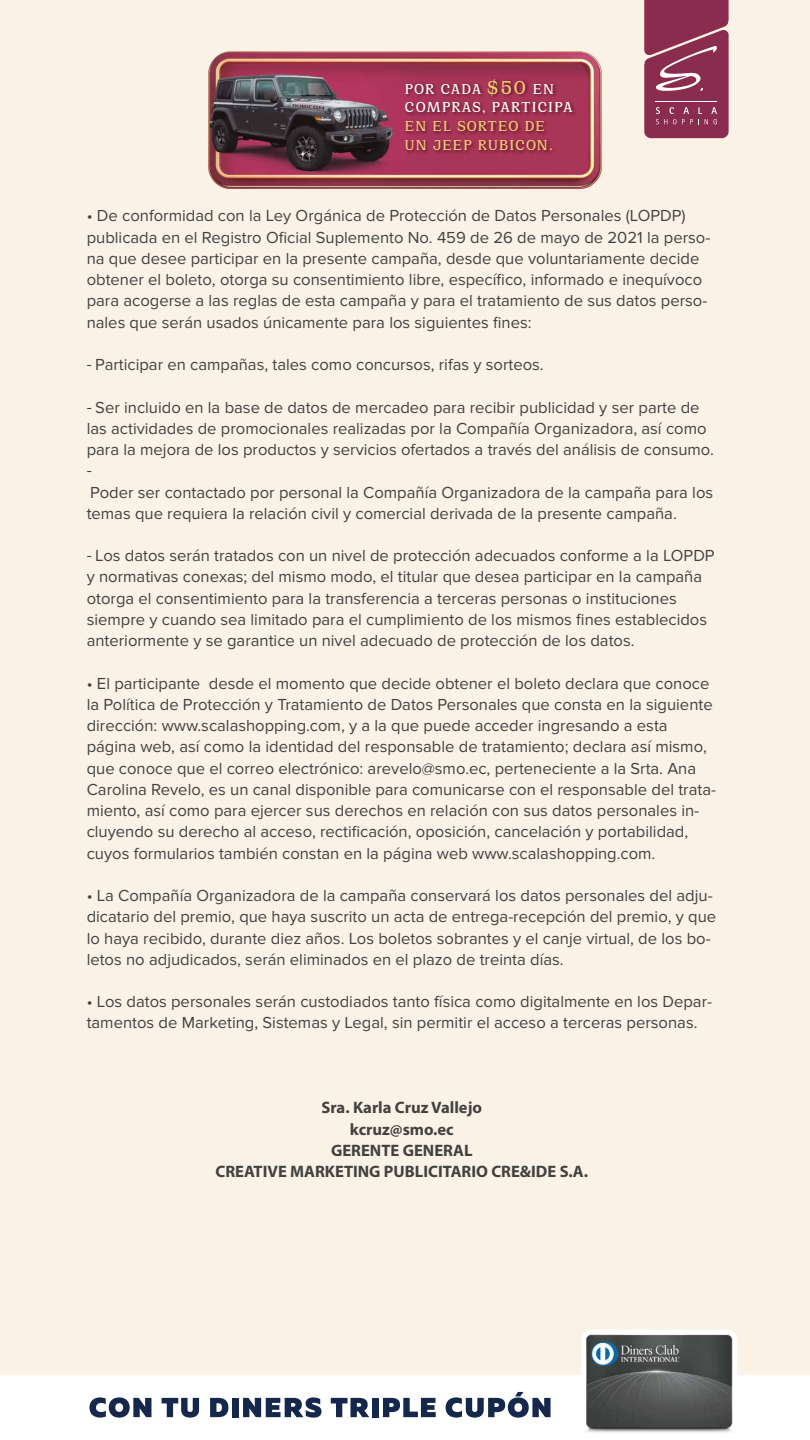
<style>
.page{position:relative;width:810px;height:1440px;background:#fbf2e7}
.page>*{position:absolute;margin:0;border:0;box-sizing:border-box;transform-origin:0 0}
.t1{font:16.58px/21.2px "Proxima Nova";color:#424241}
.t2{font:700 16.58px/21.2px "Myriad Pro";color:#424241;text-align:center}
.t3{font:16.58px "Myriad Pro";color:#424241}
.t4{font:700 15.67px/18.8px "Cirka";letter-spacing:.075em;color:#fff}
.t5{font:700 15.67px/18.8px "Cirka";letter-spacing:.085em;color:#f7ce76}
.s1{font-size:20.33px;color:#f5cf73}
.s2{font-family:"Myriad Pro"}
</style>
<div class="page">
<svg style="left:644px;top:0;width:85px;height:138px;background:#933d5c"></svg>
<img style="left:209px;top:51px;width:392px;height:137px">
<img style="left:402px;top:61px;width:183px;height:119px">
<div style="left:0;top:1375px;width:810px;height:65px;background:#fff"></div>
<div style="left:581px;top:1330px;width:156px;height:85px;background:#fff;border-radius:11px"></div>
<svg style="left:89px;top:1397px;width:62px;height:21px"></svg>
<svg style="left:162px;top:1398px;width:37px;height:20px"></svg>
<svg style="left:210px;top:1398px;width:18px;height:19px"></svg>
<div style="left:232px;top:1398px;width:7px;height:19px;background:#15274a"></div>
<svg style="left:243px;top:1397px;width:79px;height:21px"></svg>
<svg style="left:331px;top:1398px;width:38px;height:19px"></svg>
<div style="left:372px;top:1398px;width:6px;height:19px;background:#15274a"></div>
<svg style="left:383px;top:1398px;width:53px;height:19px"></svg>
<svg style="left:446px;top:1392px;width:105px;height:26px"></svg>
<img style="left:581px;top:1332px;width:156px;height:101px">
<p class="t4" style="left:405px;top:79px;width:169px">POR CADA <span class="s1">$50</span> EN<br>COMPRAS, PARTICIPA</p>
<p class="t5" style="left:405px;top:117px;width:149px">EN EL SORTEO DE<br>UN JEEP RUBICON.</p>
<p class="t1" style="left:87px;top:206px;width:625px">• De conformidad con la Ley Orgánica de Protección de Datos Personales (LOPDP) publicada en el Registro Oficial Suplemento No. 459 de 26 de mayo de 2021 la perso&shy;na que desee participar en la presente campaña, desde que voluntariamente decide obtener el boleto, otorga su consentimiento libre, específico, informado e inequívoco para acogerse a las reglas de esta campaña y para el tratamiento de sus datos perso&shy;nales que serán usados únicamente para los siguientes fines:</p>
<p class="t1" style="left:87px;top:354px;width:459px"><span class="s2">-</span> Participar en campañas, tales como concursos, rifas y sorteos.</p>
<p class="t1" style="left:87px;top:397px;width:629px"><span class="s2">-</span> Ser incluido en la base de datos de mercadeo para recibir publicidad y ser parte de las actividades de promocionales realizadas por la Compañía Organizadora, así como para la mejora de los productos y servicios ofertados a través del análisis de consumo.</p>
<p class="t3" style="left:87px;top:461px;width:7px">-</p>
<p class="t1" style="left:87px;top:482px;width:628px">Poder ser contactado por personal la Compañía Organizadora de la campaña para los temas que requiera la relación civil y comercial derivada de la presente campaña.</p>
<p class="t1" style="left:87px;top:545px;width:630px"><span class="s2">-</span> Los datos serán tratados con un nivel de protección adecuados conforme a la LOPDP y normativas conexas; del mismo modo, el titular que desea participar en la campaña otorga el consentimiento para la transferencia a terceras personas o instituciones siempre y cuando sea limitado para el cumplimiento de los mismos fines establecidos anteriormente y se garantice un nivel adecuado de protección de los datos.</p>
<p class="t1" style="left:87px;top:673px;width:631px">• El participante desde el momento que decide obtener el boleto declara que conoce la Política de Protección y Tratamiento de Datos Personales que consta en la siguiente dirección: www.scalashopping.com, y a la que puede acceder ingresando a esta página web, así como la identidad del responsable de tratamiento; declara así mismo, que conoce que el correo electrónico: arevelo@smo.ec, perteneciente a la Srta. Ana Carolina Revelo, es un canal disponible para comunicarse con el responsable del trata&shy;miento, así como para ejercer sus derechos en relación con sus datos personales in&shy;cluyendo su derecho al acceso, rectificación, oposición, cancelación y portabilidad, cuyos formularios también constan en la página web www.scalashopping.com.</p>
<p class="t1" style="left:87px;top:885px;width:631px">• La Compañía Organizadora de la campaña conservará los datos personales del adju&shy;dicatario del premio, que haya suscrito un acta de entrega-recepción del premio, y que lo haya recibido, durante diez años. Los boletos sobrantes y el canje virtual, de los bo&shy;letos no adjudicados, serán eliminados en el plazo de treinta días.</p>
<p class="t1" style="left:87px;top:991px;width:627px">• Los datos personales serán custodiados tanto física como digitalmente en los Depar&shy;tamentos de Marketing, Sistemas y Legal, sin permitir el acceso a terceras personas.</p>
<p class="t2" style="left:216px;top:1097px;width:374px">Sra. Karla Cruz Vallejo<br>kcruz@smo.ec<br>GERENTE GENERAL<br>CREATIVE MARKETING PUBLICITARIO CRE&amp;IDE S.A.</p>
</div>
